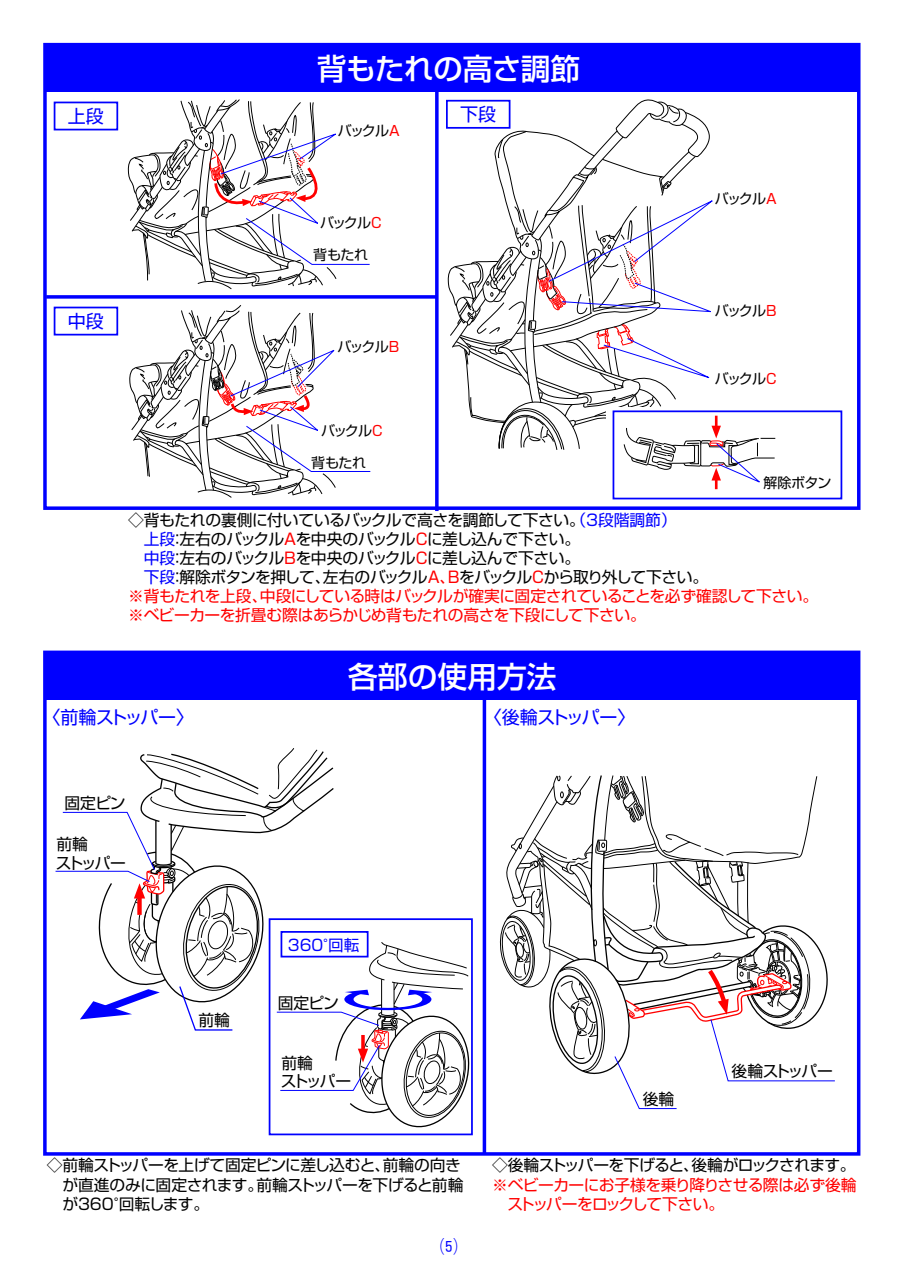
<style>
.page{position:relative;width:903px;height:1275px;background:#fff}
.page>*{position:absolute;margin:0;border:0;box-sizing:border-box;transform-origin:0 0}
.t1{font:500 29.75px "Shin Go Pro";letter-spacing:-.02em;color:#fff}
.t2{font:500 29.75px "Shin Go Pro";color:#fff}
.t3{font:18.03px "Shin Go Pro";letter-spacing:-.075em;color:#00f}
.t4{font:18.03px "Shin Go Pro";letter-spacing:-.03em;color:#00f}
.t5{font:17.5px "Shin Go Pro";color:#00f}
.t6{font:15.75px/19.2px "Shin Go Pro";letter-spacing:-.03em;color:#000}
.t7{font:15.75px/19.2px "Shin Go Pro";letter-spacing:-.03em;color:#f00}
.t8{font:15.75px "Shin Go Pro";letter-spacing:-.075em;color:#000}
.t9{font:15.58px "Shin Go Pro";color:#00f}
.t10{font:14px "Shin Go Pro";letter-spacing:-.045em;color:#000}
.s1{color:#f00}
.s2{color:#00f}
</style>
<div class="page">
<div style="left:612px;top:410px;width:230px;height:89px;border:2px solid #00f"></div>
<div style="left:43px;top:651px;width:817px;height:505px;border:4px solid #00f"></div>
<div style="left:45px;top:44px;width:814px;height:48px;background:#00f"></div>
<svg style="left:128px;top:99px;width:242px;height:191px"></svg>
<svg style="left:130px;top:305px;width:241px;height:193px"></svg>
<svg style="left:448px;top:99px;width:327px;height:390px"></svg>
<div style="left:54px;top:102px;width:64px;height:28px;border:2px solid #00f"></div>
<div style="left:54px;top:307px;width:64px;height:28px;border:2px solid #00f"></div>
<div style="left:446px;top:100px;width:64px;height:29px;border:2px solid #00f"></div>
<hr style="left:483px;top:686px;width:3px;height:467px;background:#00f">
<div style="left:45px;top:652px;width:814px;height:48px;background:#00f"></div>
<svg style="left:499px;top:775px;width:336px;height:334px"></svg>
<svg style="left:55px;top:748px;width:418px;height:384px"></svg>
<svg style="left:435px;top:92px;width:4px;height:419px;background:#1f1fff"></svg>
<div style="left:43px;top:43px;width:817px;height:467px;border:4px solid #00f"></div>
<svg style="left:46px;top:295px;width:391px;height:4px;background:#1f1fff"></svg>
<p class="t4" style="left:68px;top:101px;width:37px">上段</p>
<p class="t4" style="left:68px;top:307px;width:37px">中段</p>
<h1 class="t1" style="left:317px;top:44px;width:265px">背もたれの高さ調節</h1>
<p class="t10" style="left:338px;top:119px;width:63px">バックル<span class="s1">A</span></p>
<p class="t10" style="left:320px;top:211px;width:63px">バックル<span class="s1">C</span></p>
<p class="t10" style="left:313px;top:243px;width:56px">背もたれ</p>
<p class="t10" style="left:337px;top:335px;width:63px">バックル<span class="s1">B</span></p>
<p class="t10" style="left:321px;top:420px;width:63px">バックル<span class="s1">C</span></p>
<p class="t10" style="left:311px;top:451px;width:56px">背もたれ</p>
<p class="t4" style="left:460px;top:100px;width:37px">下段</p>
<p class="t10" style="left:715px;top:187px;width:63px">バックル<span class="s1">A</span></p>
<p class="t10" style="left:715px;top:300px;width:63px">バックル<span class="s1">B</span></p>
<p class="t10" style="left:715px;top:367px;width:63px">バックル<span class="s1">C</span></p>
<p class="t10" style="left:763px;top:471px;width:70px">解除ボタン</p>
<p class="t6" style="left:128px;top:509px;width:550px">◇背もたれの裏側に付いているバックルで高さを調節して下さい。<span class="s2">（3段階調節）</span></p>
<p class="t6" style="left:144px;top:528px;width:438px"><span class="s2">上段</span>：左右のバックル<span class="s1">A</span>を中央のバックル<span class="s1">C</span>に差し込んで下さい。</p>
<p class="t6" style="left:144px;top:547px;width:438px"><span class="s2">中段</span>：左右のバックル<span class="s1">B</span>を中央のバックル<span class="s1">C</span>に差し込んで下さい。</p>
<p class="t6" style="left:144px;top:566px;width:566px"><span class="s2">下段</span>：解除ボタンを押して、左右のバックル<span class="s1">A、B</span>をバックル<span class="s1">C</span>から取り外して下さい。</p>
<p class="t7" style="left:128px;top:584px;width:692px">※背もたれを上段、中段にしている時はバックルが確実に固定されていることを必ず確認して下さい。</p>
<p class="t7" style="left:128px;top:603px;width:519px">※ベビーカーを折畳む際はあらかじめ背もたれの高さを下段にして下さい。</p>
<h1 class="t2" style="left:348px;top:652px;width:210px">各部の使用方法</h1>
<p class="t3" style="left:43px;top:703px;width:153px">〈前輪ストッパー〉</p>
<p class="t3" style="left:484px;top:703px;width:153px">〈後輪ストッパー〉</p>
<p class="t6" style="left:64px;top:791px;width:63px">固定ピン</p>
<p class="t6" style="left:56px;top:833px;width:72px">前輪<br>ストッパー</p>
<p class="t6" style="left:198px;top:1009px;width:33px">前輪</p>
<p class="t9" style="left:288px;top:932px;width:73px">360°回転</p>
<p class="t6" style="left:278px;top:992px;width:63px">固定ピン</p>
<p class="t6" style="left:281px;top:1052px;width:72px;line-height:17.5px">前輪<br>ストッパー</p>
<p class="t6" style="left:643px;top:1087px;width:33px">後輪</p>
<p class="t8" style="left:731px;top:1058px;width:103px">後輪ストッパー</p>
<p class="t6" style="left:47px;top:1154px;width:418px">◇前輪ストッパーを上げて固定ピンに差し込むと、前輪の向き　が直進のみに固定されます。前輪ストッパーを下げると前輪　が360°回転します。</p>
<p class="t6" style="left:492px;top:1154px;width:365px">◇後輪ストッパーを下げると、後輪がロックされます。</p>
<p class="t7" style="left:492px;top:1173px;width:366px">※ベビーカーにお子様を乗り降りさせる際は必ず後輪　ストッパーをロックして下さい。</p>
<p class="t5" style="left:440px;top:1232px;width:19px">⑸</p>
</div>
